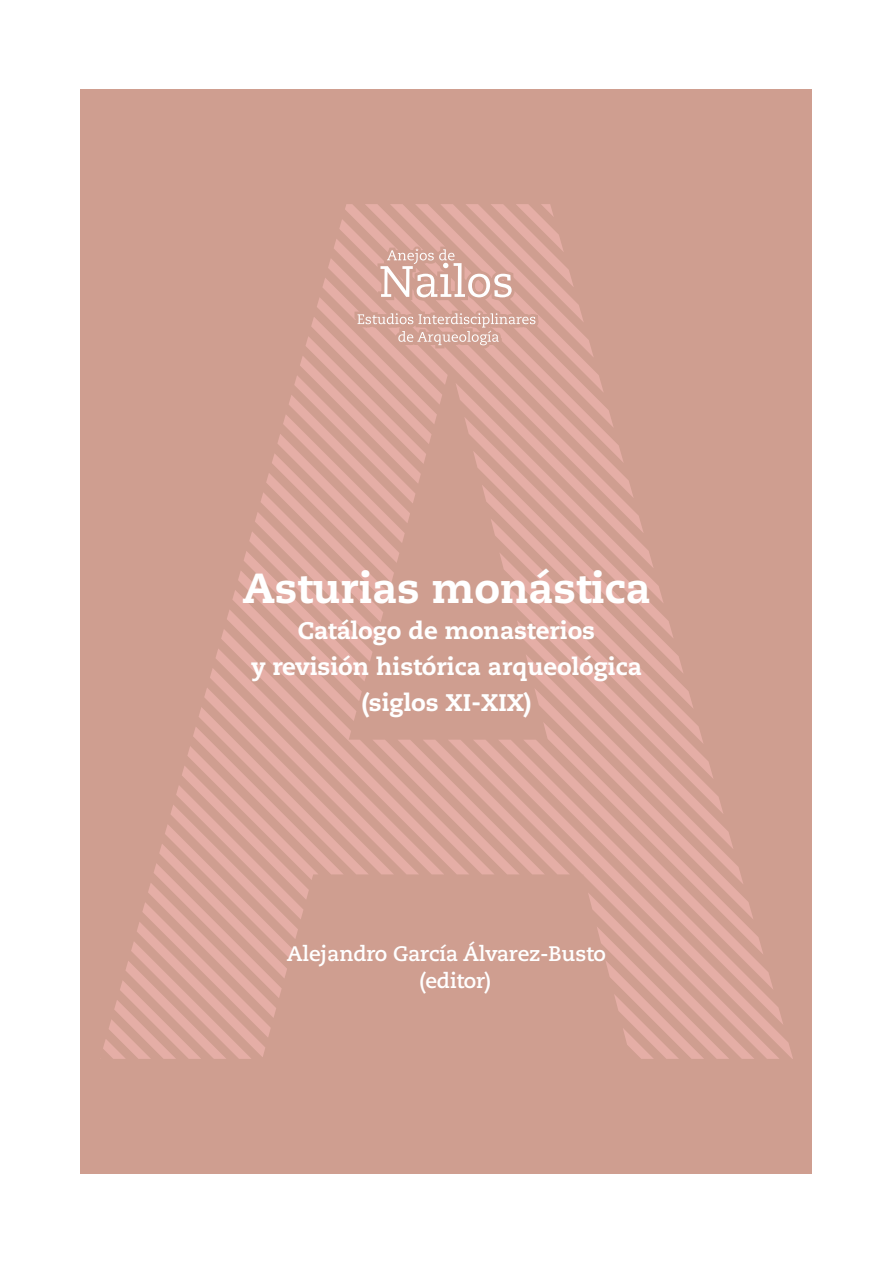
<style>
.page{position:relative;width:893px;height:1263px;background:#fff}
.page>*{position:absolute;margin:0;border:0;box-sizing:border-box;transform-origin:0 0}
.t1{font:800 42px "Caecilia LT Std";letter-spacing:-.005em;color:#fff}
.t2{font:800 24px/36px "Caecilia LT Std";letter-spacing:-.005em;color:#fff;text-align:center}
.t3{font:700 21px/27px "Caecilia LT Std";letter-spacing:-.01em;color:#fff}
</style>
<div class="page">
<div style="left:81px;top:89px;width:731px;height:1085px;background:#cf9e90"></div>
<svg style="left:103px;top:844px;width:118px;height:215px"></svg>
<svg style="left:255px;top:914px;width:538px;height:145px"></svg>
<svg style="left:260px;top:914px;width:523px;height:111px"></svg>
<svg style="left:266px;top:914px;width:507px;height:76px"></svg>
<svg style="left:272px;top:914px;width:491px;height:41px"></svg>
<svg style="left:164px;top:805px;width:588px;height:109px"></svg>
<svg style="left:176px;top:752px;width:576px;height:150px"></svg>
<svg style="left:189px;top:710px;width:563px;height:179px"></svg>
<svg style="left:201px;top:669px;width:551px;height:208px"></svg>
<svg style="left:214px;top:629px;width:538px;height:235px"></svg>
<svg style="left:226px;top:578px;width:526px;height:273px"></svg>
<svg style="left:239px;top:533px;width:513px;height:306px"></svg>
<svg style="left:252px;top:493px;width:500px;height:333px"></svg>
<svg style="left:264px;top:454px;width:488px;height:360px"></svg>
<svg style="left:277px;top:415px;width:475px;height:386px"></svg>
<svg style="left:289px;top:360px;width:463px;height:429px"></svg>
<svg style="left:302px;top:318px;width:450px;height:458px"></svg>
<svg style="left:314px;top:278px;width:438px;height:485px"></svg>
<svg style="left:327px;top:228px;width:425px;height:523px"></svg>
<svg style="left:340px;top:204px;width:412px;height:534px"></svg>
<svg style="left:352px;top:393px;width:400px;height:333px"></svg>
<svg style="left:365px;top:393px;width:387px;height:320px"></svg>
<svg style="left:377px;top:393px;width:375px;height:308px"></svg>
<svg style="left:390px;top:393px;width:362px;height:295px"></svg>
<svg style="left:402px;top:393px;width:350px;height:282px"></svg>
<svg style="left:415px;top:393px;width:337px;height:270px"></svg>
<svg style="left:428px;top:204px;width:324px;height:446px"></svg>
<svg style="left:352px;top:204px;width:252px;height:189px"></svg>
<h1 class="t1" style="left:242px;top:565px;width:410px">Asturias monástica</h1>
<p class="t2" style="left:251px;top:614px;width:392px">Catálogo de monasterios<br>y revisión histórica arqueológica (siglos XI-XIX)</p>
<p class="t3" style="left:419px;top:940px;width:188px;text-indent:-133px">Alejandro García Álvarez-Busto (editor)</p>
</div>
